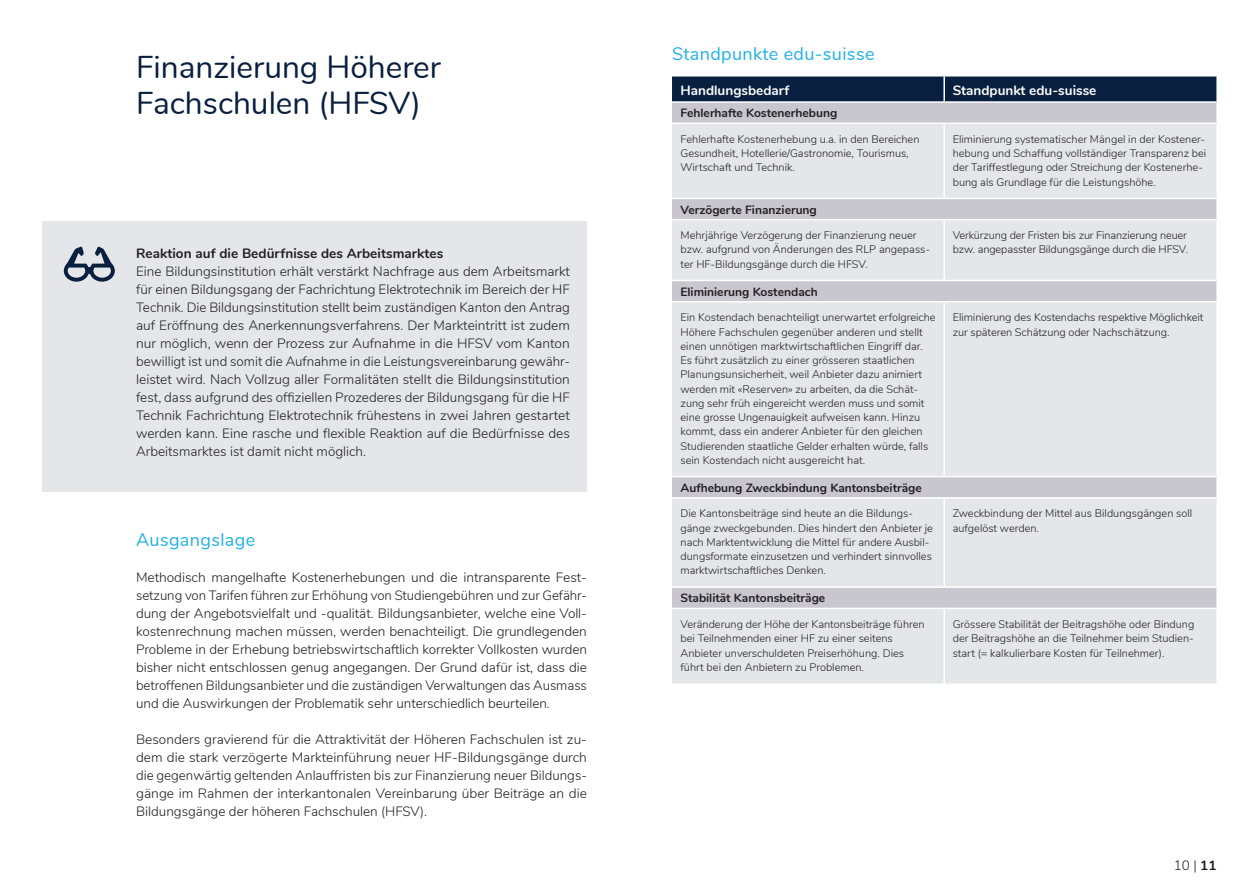
<style>
.page{position:relative;width:1259px;height:893px;background:#fff}
.page>*{position:absolute;margin:0;border:0;box-sizing:border-box;transform-origin:0 0}
.H1_Titel{font:31.5px "Nunito";color:#091f3f}
.H2_Titel{font:18px "Nunito";letter-spacing:.02em;color:#1fb0e6}
._05_Grundtext{font:300 13.5px/18px "Nunito";letter-spacing:-.005em;color:#231f20;text-align:justify}
.H3_Untertitel{font:700 13.5px "Nunito";letter-spacing:.005em;color:#231f20}
.H1_Titel-2{font:700 13.5px "Nunito";color:#fff}
._06_Boxtext{font:700 12px "Nunito";color:#231f20}
._06_Boxtext-2{font:300 10.95px/14.2px "Nunito";color:#231f20}
.s1{font-weight:700}
</style>
<div class="page">
<div style="left:43px;top:221px;width:544px;height:270px;background:#e5e6ea"></div>
<svg style="left:64px;top:246px;width:51px;height:36px"></svg>
<div style="left:672px;top:77px;width:544px;height:24px;background:#091f3f"></div>
<div style="left:672px;top:103px;width:544px;height:20px;background:#c8c6cf"></div>
<svg style="left:672px;top:124px;width:544px;height:559px;fill:#e5e6ea"></svg>
<hr style="left:943px;top:77px;width:2px;height:24px;background:#fff">
<hr style="left:943px;top:124px;width:2px;height:74px;background:#fff">
<hr style="left:672px;top:198px;width:272px;height:1px;background:#fff">
<hr style="left:944px;top:198px;width:272px;height:1px;background:#fff">
<hr style="left:672px;top:219px;width:272px;height:1px;background:#fff">
<hr style="left:944px;top:219px;width:272px;height:1px;background:#fff">
<hr style="left:943px;top:220px;width:2px;height:60px;background:#fff">
<hr style="left:672px;top:280px;width:272px;height:1px;background:#fff">
<hr style="left:944px;top:280px;width:272px;height:1px;background:#fff">
<hr style="left:672px;top:301px;width:272px;height:1px;background:#fff">
<hr style="left:944px;top:301px;width:272px;height:1px;background:#fff">
<hr style="left:943px;top:302px;width:2px;height:174px;background:#fff">
<hr style="left:672px;top:476px;width:272px;height:1px;background:#fff">
<hr style="left:944px;top:476px;width:272px;height:1px;background:#fff">
<hr style="left:672px;top:497px;width:272px;height:2px;background:#fff">
<hr style="left:944px;top:497px;width:272px;height:2px;background:#fff">
<hr style="left:943px;top:499px;width:2px;height:87px;background:#fff">
<hr style="left:672px;top:608px;width:272px;height:1px;background:#fff">
<hr style="left:944px;top:608px;width:272px;height:1px;background:#fff">
<hr style="left:943px;top:609px;width:2px;height:74px;background:#fff">
<hr style="left:672px;top:586px;width:272px;height:2px;background:#fff">
<hr style="left:944px;top:586px;width:272px;height:2px;background:#fff">
<p class="H1_Titel" style="left:136px;top:43px;width:306px">Finanzierung Höherer</p>
<p class="H1_Titel" style="left:136px;top:79px;width:286px">Fachschulen (HFSV)</p>
<p class="H3_Untertitel" style="left:136px;top:243px;width:309px">Reaktion auf die Bedürfnisse des Arbeitsmarktes</p>
<p class="_05_Grundtext" style="left:136px;top:261px;width:435px">Eine Bildungsinstitution erhält verstärkt Nachfrage aus dem Arbeitsmarkt für einen Bildungsgang der Fachrichtung Elektrotechnik im Bereich der HF Technik. Die Bildungsinstitution stellt beim zuständigen Kanton den Antrag auf Eröffnung des Anerkennungsverfahrens. Der Markteintritt ist zudem nur möglich, wenn der Prozess zur Aufnahme in die HFSV vom Kanton bewilligt ist und somit die Aufnahme in die Leistungsvereinbarung gewähr&shy;leistet wird. Nach Vollzug aller Formalitäten stellt die Bildungsinstitution fest, dass aufgrund des offiziellen Prozederes der Bildungsgang für die HF Technik Fachrichtung Elektrotechnik frühestens in zwei Jahren gestartet werden kann. Eine rasche und flexible Reaktion auf die Bedürfnisse des Arbeitsmarktes ist damit nicht möglich.</p>
<p class="H2_Titel" style="left:136px;top:526px;width:121px">Ausgangslage</p>
<p class="_05_Grundtext" style="left:136px;top:567px;width:452px;text-align:left">Methodisch mangelhafte Kostenerhebungen und die intransparente Fest&shy;setzung von Tarifen führen zur Erhöhung von Studiengebühren und zur Gefähr&shy;dung der Angebotsvielfalt und -qualität. Bildungsanbieter, welche eine Voll&shy;kostenrechnung machen müssen, werden benachteiligt. Die grundlegenden Probleme in der Erhebung betriebswirtschaftlich korrekter Vollkosten wurden bisher nicht entschlossen genug angegangen. Der Grund dafür ist, dass die betroffenen Bildungsanbieter und die zuständigen Verwaltungen das Ausmass und die Auswirkungen der Problematik sehr unterschiedlich beurteilen.</p>
<p class="_05_Grundtext" style="left:136px;top:729px;width:452px">Besonders gravierend für die Attraktivität der Höheren Fachschulen ist zu&shy;dem die stark verzögerte Markteinführung neuer HF-Bildungsgänge durch die gegenwärtig geltenden Anlauffristen bis zur Finanzierung neuer Bildungs&shy;gänge im Rahmen der interkantonalen Vereinbarung über Beiträge an die Bildungsgänge der höheren Fachschulen (HFSV).</p>
<p class="H2_Titel" style="left:672px;top:40px;width:204px">Standpunkte edu-suisse</p>
<p class="H1_Titel-2" style="left:680px;top:80px;width:110px">Handlungsbedarf</p>
<p class="H1_Titel-2" style="left:952px;top:80px;width:145px">Standpunkt edu-suisse</p>
<p class="_06_Boxtext" style="left:680px;top:104px;width:158px">Fehlerhafte Kostenerhebung</p>
<p class="_06_Boxtext-2" style="left:680px;top:131px;width:240px">Fehlerhafte Kostenerhebung u.a. in den Bereichen<br>Gesundheit, Hotellerie/Gastronomie, Tourismus,<br>Wirtschaft und Technik.</p>
<p class="_06_Boxtext-2" style="left:952px;top:131px;width:255px">Eliminierung systematischer Mängel in der Kostener&shy;hebung und Schaffung vollständiger Transparenz bei der Tariffestlegung oder Streichung der Kostenerhe&shy;bung als Grundlage für die Leistungshöhe.</p>
<p class="_06_Boxtext" style="left:680px;top:201px;width:138px">Verzögerte Finanzierung</p>
<p class="_06_Boxtext-2" style="left:680px;top:228px;width:251px">Mehrjährige Verzögerung der Finanzierung neuer bzw. aufgrund von Änderungen des RLP angepass&shy;ter HF-Bildungsgänge durch die HFSV.</p>
<p class="_06_Boxtext-2" style="left:952px;top:228px;width:237px">Verkürzung der Fristen bis zur Finanzierung neuer bzw. angepasster Bildungsgänge durch die HFSV.</p>
<p class="_06_Boxtext" style="left:680px;top:283px;width:139px">Eliminierung Kostendach</p>
<p class="_06_Boxtext-2" style="left:680px;top:310px;width:257px">Ein Kostendach benachteiligt unerwartet erfolgreiche Höhere Fachschulen gegenüber anderen und stellt einen unnötigen marktwirtschaftlichen Eingriff dar.<br>Es führt zusätzlich zu einer grösseren staatlichen Planungsunsicherheit, weil Anbieter dazu animiert werden mit «Reserven» zu arbeiten, da die Schät&shy;zung sehr früh eingereicht werden muss und somit eine grosse Ungenauigkeit aufweisen kann. Hinzu kommt, dass ein anderer Anbieter für den gleichen Studierenden staatliche Gelder erhalten würde, falls sein Kostendach nicht ausgereicht hat.</p>
<p class="_06_Boxtext-2" style="left:952px;top:310px;width:252px">Eliminierung des Kostendachs respektive Möglichkeit zur späteren Schätzung oder Nachschätzung.</p>
<p class="_06_Boxtext" style="left:680px;top:479px;width:243px">Aufhebung Zweckbindung Kantonsbeiträge</p>
<p class="_06_Boxtext-2" style="left:680px;top:506px;width:254px">Die Kantonsbeiträge sind heute an die Bildungs&shy;gänge zweckgebunden. Dies hindert den Anbieter je nach Marktentwicklung die Mittel für andere Ausbil&shy;dungsformate einzusetzen und verhindert sinnvolles marktwirtschaftliches Denken.</p>
<p class="_06_Boxtext-2" style="left:952px;top:506px;width:241px">Zweckbindung der Mittel aus Bildungsgängen soll aufgelöst werden.</p>
<p class="_06_Boxtext" style="left:680px;top:589px;width:146px">Stabilität Kantonsbeiträge</p>
<p class="_06_Boxtext-2" style="left:680px;top:616px;width:246px">Veränderung der Höhe der Kantonsbeiträge führen bei Teilnehmenden einer HF zu einer seitens Anbieter unverschuldeten Preiserhöhung. Dies führt bei den Anbietern zu Problemen.</p>
<p class="_06_Boxtext-2" style="left:952px;top:616px;width:243px;text-align:justify">Grössere Stabilität der Beitragshöhe oder Bindung der Beitragshöhe an die Teilnehmer beim Studien&shy;start (= kalkulierbare Kosten für Teilnehmer).</p>
<p class="_05_Grundtext" style="left:1173px;top:856px;width:44px">10 | <span class="s1">11</span></p>
</div>
